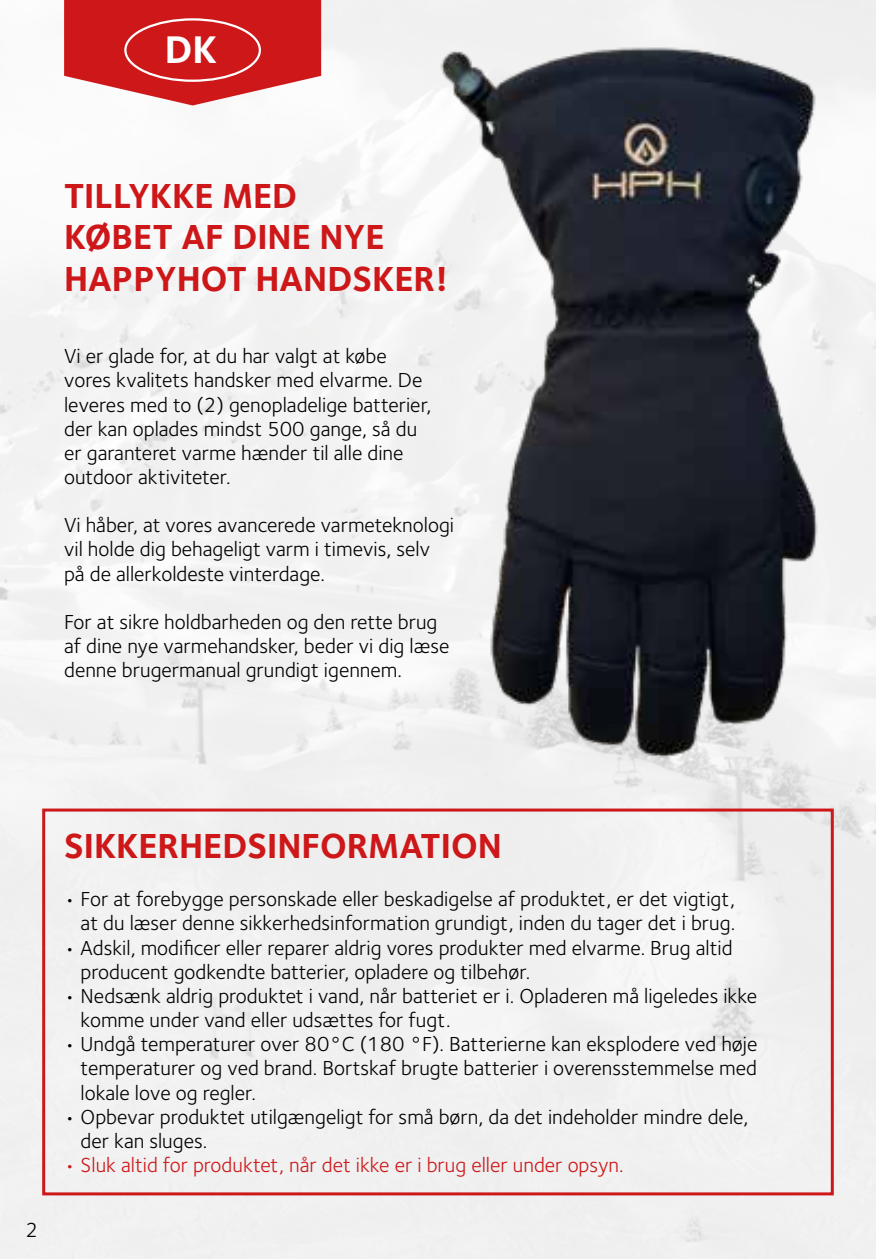
<style>
.page{position:relative;width:876px;height:1259px;background:#fff}
.page>*{position:absolute;margin:0;border:0;box-sizing:border-box;transform-origin:0 0}
.t1{font:700 39.9px "Foundry Sterling";color:#fff}
.t2{font:700 36px/41.4px "Foundry Sterling";color:#cd1719}
.t3{font:21px/24px "Foundry Sterling";color:#000}
.t4{font:21px "Foundry Sterling";color:#cd1719}
</style>
<div class="page">
<div style="left:42px;top:808px;width:792px;height:387px;border:3px solid #cd1719"></div>
<svg style="left:64px;top:0;width:257px;height:105px;background:#d43a3b"></svg>
<div style="left:124px;top:18px;width:137px;height:64px;border:2px solid #fff;border-radius:50%"></div>
<img style="left:349px;top:0;width:527px;height:771px">
<h1 class="t1" style="left:165px;top:26px;width:54px">DK</h1>
<h2 class="t2" style="left:64px;top:177px;width:386px">TILLYKKE MED<br>KØBET AF DINE NYE<br>HAPPYHOT HANDSKER!</h2>
<p class="t3" style="left:64px;top:344px;width:369px">Vi er glade for, at du har valgt at købe vores kvalitets handsker med elvarme. De leveres med to (2) genopladelige batterier, der kan oplades mindst 500 gange, så du er garanteret varme hænder til alle dine outdoor aktiviteter.</p>
<p class="t3" style="left:64px;top:513px;width:392px">Vi håber, at vores avancerede varmeteknologi vil holde dig behageligt varm i timevis, selv på de allerkoldeste vinterdage.</p>
<p class="t3" style="left:64px;top:610px;width:387px">For at sikre holdbarheden og den rette brug af dine nye varmehandsker, beder vi dig læse denne brugermanual grundigt igennem.</p>
<p class="t3" style="left:26px;top:1218px;width:14px">2</p>
<h2 class="t2" style="left:64px;top:827px;width:439px">SIKKERHEDSINFORMATION</h2>
<p class="t3" style="left:64px;top:887px;width:673px;text-align:right">• For at forebygge personskade eller beskadigelse af produktet, er det vigtigt, at du læser denne sikkerhedsinformation grundigt, inden du tager det i brug.</p>
<p class="t3" style="left:81px;top:935px;width:653px;text-indent:-17px">• Adskil, modificer eller reparer aldrig vores produkter med elvarme. Brug altid producent godkendte batterier, opladere og tilbehør.</p>
<p class="t3" style="left:81px;top:984px;width:678px;text-indent:-17px">• Nedsænk aldrig produktet i vand, når batteriet er i. Opladeren må ligeledes ikke komme under vand eller udsættes for fugt.</p>
<p class="t3" style="left:81px;top:1032px;width:678px;text-align:justify;text-indent:-17px">• Undgå temperaturer over 80°C (180 °F). Batterierne kan eksplodere ved høje temperaturer og ved brand. Bortskaf brugte batterier i overensstemmelse med lokale love og regler.</p>
<p class="t3" style="left:81px;top:1104px;width:669px;text-indent:-17px">• Opbevar produktet utilgængeligt for små børn, da det indeholder mindre dele, der kan sluges.</p>
<p class="t4" style="left:64px;top:1152px;width:561px">• Sluk altid for produktet, når det ikke er i brug eller under opsyn.</p>
</div>
